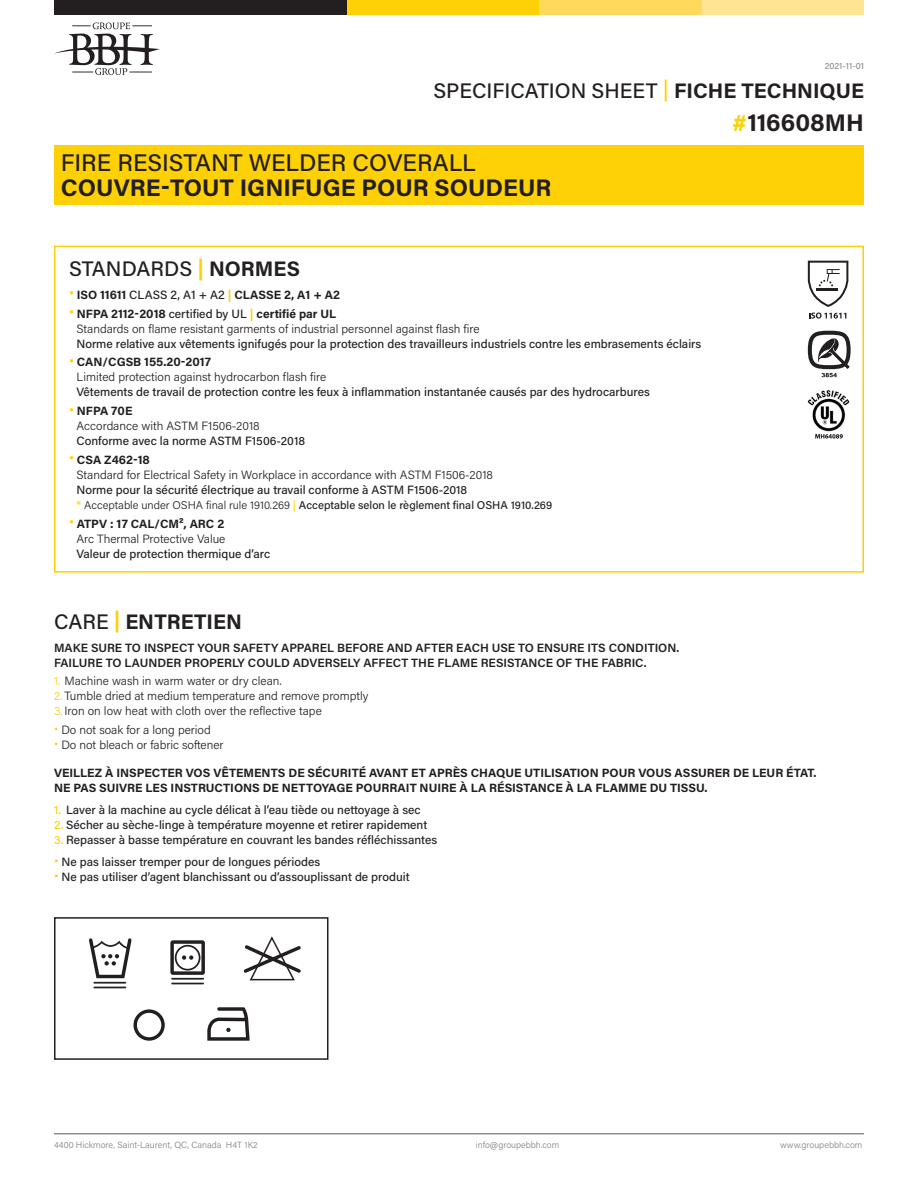
<style>
.page{position:relative;width:918px;height:1188px;background:#fff}
.page>*{position:absolute;margin:0;border:0;box-sizing:border-box;transform-origin:0 0}
.Nom_de_produit_-_Fra{font:700 24px "Acumin Pro";color:#231f20}
.Nom_du_produit_-_Ang{font:500 24px "Acumin Pro";color:#231f20}
.SKU{font:700 24px "Acumin Pro";color:#231f20}
.t1{font:500 21px "Acumin Pro";color:#231f20}
.t2{font:700 21px "Acumin Pro";color:#231f20}
.Texte_-_Français{font:500 12px/15px "Acumin Pro";color:#231f20}
.Texte_-_Anglais{font:300 12px/15px "Acumin Pro";color:#231f20}
.Texte_-_Français-2{font:700 12px/15px "Acumin Pro";color:#231f20}
.Texte_-_Français-3{font:600 12px/15px "Acumin Pro";color:#231f20}
.t3{font:500 11.25px "Acumin Pro";color:#231f20}
.t4{font:300 9px "Acumin Pro";color:#808285}
.t5{font:9px "Acumin Pro";color:#808285}
.s1{color:#fed006}
.s2{font-weight:700}
.s3{font-weight:700;color:#fed006}
.s4{font-weight:500}
.s5{font-weight:300}
.s6{font-weight:300;font-size:12px;color:#fed006}
</style>
<div class="page">
<svg style="left:54px;top:22px;width:106px;height:53px"></svg>
<div style="left:54px;top:0;width:293px;height:15px;background:#231f20"></div>
<div style="left:347px;top:0;width:192px;height:15px;background:#fed006"></div>
<div style="left:702px;top:0;width:162px;height:15px;background:#ffe593"></div>
<div style="left:539px;top:0;width:163px;height:15px;background:#fed95c"></div>
<svg style="left:244px;top:936px;width:57px;height:45px"></svg>
<hr style="left:171px;top:978px;width:33px;height:2px;background:#231f20">
<hr style="left:171px;top:983px;width:33px;height:1px;background:#231f20">
<svg style="left:170px;top:940px;width:35px;height:35px"></svg>
<svg style="left:207px;top:1007px;width:43px;height:34px"></svg>
<svg style="left:134px;top:1009px;width:31px;height:32px"></svg>
<hr style="left:93px;top:982px;width:33px;height:2px;background:#231f20">
<hr style="left:93px;top:987px;width:33px;height:1px;background:#231f20">
<svg style="left:89px;top:938px;width:43px;height:40px"></svg>
<div style="left:54px;top:917px;width:274px;height:143px;border:2px solid #231f20"></div>
<hr style="left:54px;top:1134px;width:810px;height:1px;background:#57585a">
<div style="left:54px;top:145px;width:810px;height:60px;background:#fed006"></div>
<svg style="left:54px;top:245px;width:810px;height:328px"></svg>
<img style="left:808px;top:389px;width:43px;height:50px">
<svg style="left:808px;top:261px;width:41px;height:58px"></svg>
<svg style="left:808px;top:331px;width:43px;height:46px"></svg>
<p class="t5" style="left:825px;top:60px;width:41px">2021-11-01</p>
<h2 class="t1" style="left:434px;top:76px;width:432px">SPECIFICATION SHEET <span class="s1">|</span> <span class="s2">FICHE TECHNIQUE</span></h2>
<p class="Nom_du_produit_-_Ang" style="left:61px;top:146px;width:417px">FIRE RESISTANT WELDER COVERALL</p>
<p class="Nom_de_produit_-_Fra" style="left:61px;top:171px;width:492px">COUVRE-TOUT IGNIFUGE POUR SOUDEUR</p>
<p class="t1" style="left:69px;top:254px;width:233px">STANDARDS <span class="s3">|</span> <span class="s2">NORMES</span></p>
<p class="Texte_-_Français-2" style="left:69px;top:287px;width:272px"><span class="s1">•</span> ISO 11611 <span class="s4">CLASS 2, A1 + A2</span> <span class="s1">|</span> CLASSE 2, A1 + A2</p>
<p class="Texte_-_Français" style="left:76px;top:305px;width:626px;text-indent:-8px"><span class="s3">•</span> <span class="s2">NFPA 2112-2018</span> certified by UL <span class="s3">|</span> <span class="s2">certifié par UL<br></span><span class="s5">Standards on flame resistant garments of industrial personnel against flash fire<br></span>Norme relative aux vêtements ignifugés pour la protection des travailleurs industriels contre les embrasements éclairs</p>
<p class="Texte_-_Français" style="left:76px;top:354px;width:575px;text-indent:-8px"><span class="s3">•</span> <span class="s2">CAN/CGSB 155.20-2017<br></span><span class="s5">Limited protection against hydrocarbon flash fire<br></span>Vêtements de travail de protection contre les feux à inflammation instantanée causés par des hydrocarbures</p>
<p class="Texte_-_Français" style="left:76px;top:403px;width:230px;text-indent:-8px"><span class="s3">•</span> <span class="s2">NFPA 70E<br></span><span class="s5">Accordance with ASTM F1506-2018<br></span>Conforme avec la norme ASTM F1506-2018</p>
<p class="Texte_-_Anglais" style="left:76px;top:452px;width:418px;text-indent:-8px"><span class="s3">•</span> <span class="s2">CSA Z462-18<br></span>Standard for Electrical Safety in Workplace in accordance with ASTM F1506-2018<br><span class="s4">Norme pour la sécurité électrique au travail conforme à ASTM F1506-2018</span></p>
<p class="t3" style="left:76px;top:497px;width:477px"><span class="s6">*</span> <span class="s5">Acceptable under OSHA final rule 1910.269</span> <span class="s1">|</span> Acceptable selon le règlement final OSHA 1910.269</p>
<p class="Texte_-_Français" style="left:76px;top:515px;width:195px;text-indent:-8px"><span class="s3">•</span> <span class="s2">ATPV : 17 CAL/CM², ARC 2<br></span><span class="s5">Arc Thermal Protective Value<br></span>Valeur de protection thermique d’arc</p>
<p class="SKU" style="left:732px;top:106px;width:133px"><span class="s1">#</span>116608MH</p>
<p class="t2" style="left:54px;top:607px;width:189px"><span class="s4">CARE</span> <span class="s1">|</span> ENTRETIEN</p>
<p class="Texte_-_Français-3" style="left:54px;top:640px;width:627px">MAKE SURE TO INSPECT YOUR SAFETY APPAREL BEFORE AND AFTER EACH USE TO ENSURE ITS CONDITION.<br>FAILURE TO LAUNDER PROPERLY COULD ADVERSELY AFFECT THE FLAME RESISTANCE OF THE FABRIC.</p>
<p class="Texte_-_Anglais" style="left:54px;top:673px;width:229px"><span class="s1">1.</span> Machine wash in warm water or dry clean.</p>
<p class="Texte_-_Anglais" style="left:54px;top:688px;width:316px"><span class="s1">2.</span> Tumble dried at medium temperature and remove promptly</p>
<p class="Texte_-_Anglais" style="left:54px;top:703px;width:269px"><span class="s1">3.</span> Iron on low heat with cloth over the reflective tape</p>
<p class="Texte_-_Anglais" style="left:54px;top:722px;width:158px"><span class="s1">•</span> Do not soak for a long period</p>
<p class="Texte_-_Anglais" style="left:54px;top:737px;width:171px"><span class="s1">•</span> Do not bleach or fabric softener</p>
<p class="Texte_-_Français-2" style="left:54px;top:765px;width:764px">VEILLEZ À INSPECTER VOS VÊTEMENTS DE SÉCURITÉ AVANT ET APRÈS CHAQUE UTILISATION POUR VOUS ASSURER DE LEUR ÉTAT.<br>NE PAS SUIVRE LES INSTRUCTIONS DE NETTOYAGE POURRAIT NUIRE À LA RÉSISTANCE À LA FLAMME DU TISSU.</p>
<p class="Texte_-_Français" style="left:54px;top:802px;width:368px"><span class="s1">1.</span> Laver à la machine au cycle délicat à l’eau tiède ou nettoyage à sec</p>
<p class="Texte_-_Français" style="left:54px;top:817px;width:375px"><span class="s1">2.</span> Sécher au sèche-linge à température moyenne et retirer rapidement</p>
<p class="Texte_-_Français" style="left:54px;top:832px;width:385px"><span class="s1">3.</span> Repasser à basse température en couvrant les bandes réfléchissantes</p>
<p class="Texte_-_Français" style="left:54px;top:853px;width:268px"><span class="s1">•</span> Ne pas laisser tremper pour de longues périodes</p>
<p class="Texte_-_Français" style="left:54px;top:868px;width:357px"><span class="s1">•</span> Ne pas utiliser d’agent blanchissant ou d’assouplissant de produit</p>
<p class="t4" style="left:54px;top:1138px;width:205px">4400 Hickmore, Saint-Laurent, QC, Canada H4T 1K2</p>
<p class="t4" style="left:476px;top:1138px;width:85px">info@groupebbh.com</p>
<p class="t4" style="left:780px;top:1138px;width:84px">www.groupebbh.com</p>
</div>
